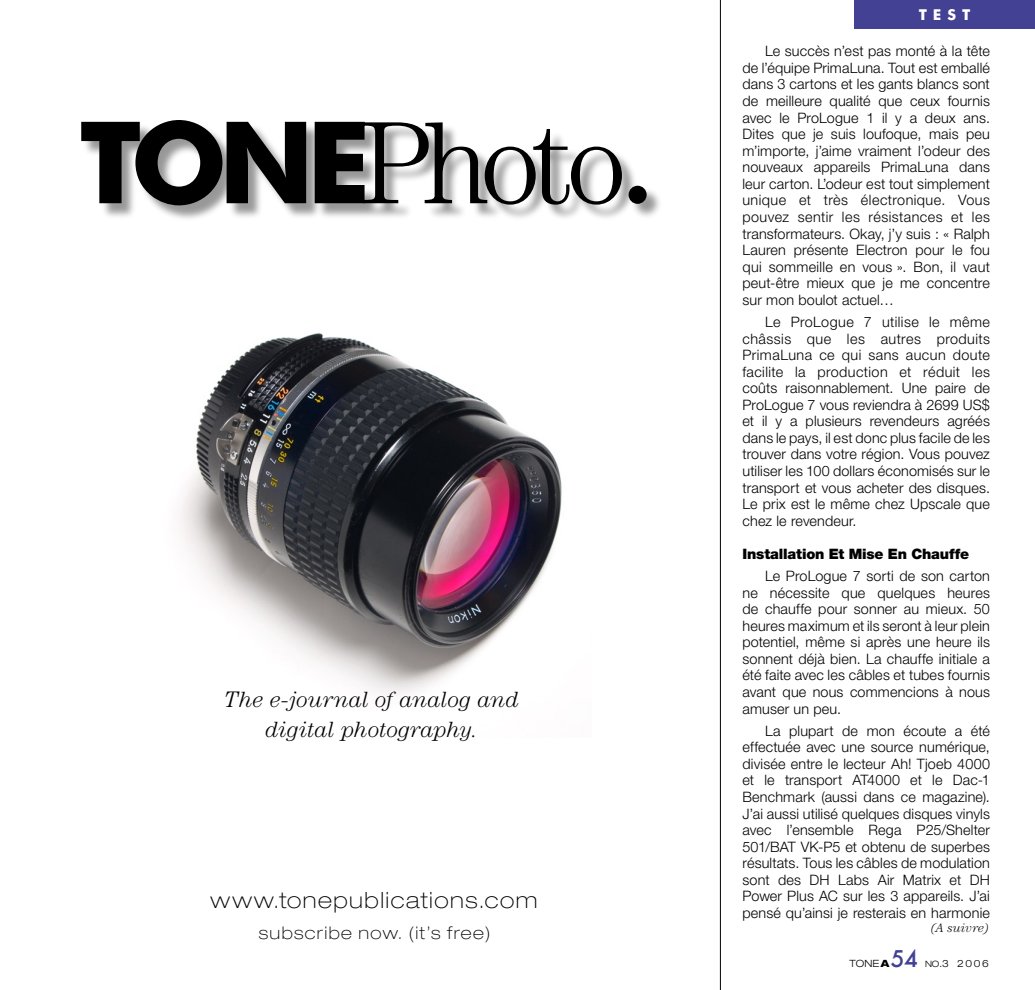
<style>
.page{position:relative;width:1035px;height:990px;background:#fff}
.page>*{position:absolute;margin:0;border:0;box-sizing:border-box;transform-origin:0 0}
.t1{font:italic 300 22.5px/30px "Century";letter-spacing:.005em;color:#000;text-align:center}
.t2{font:100 expanded 22.5px "Helvetica Neue";letter-spacing:.07em;color:#000}
.t3{font:500 22.5px "Futura";color:#424194}
.t4{font:100 expanded 17.5px "Helvetica Neue";letter-spacing:.08em;color:#000}
.t5{font:700 15px "Futura BT";color:#fff}
.t6{font:300 14.38px/16.5px "Helvetica Neue";letter-spacing:.01em;color:#000;text-align:justify}
.t7{font:900 14.38px "Helvetica Neue";letter-spacing:-.01em;color:#000}
.t8{font:italic 300 12.5px "Century";letter-spacing:.005em;color:#000}
.t9{font:300 expanded 10px "Helvetica Neue";letter-spacing:.09em;color:#000}
.s1{font-weight:800}
.s2{font-size:8.75px}
</style>
<div class="page">
<img style="left:180px;top:333px;width:382px;height:362px">
<div style="left:854px;top:0;width:181px;height:28px;background:#424194"></div>
<hr style="left:720px;top:0;width:1px;height:990px;background:#000">
<div style="left:82px;top:121px;width:557px;height:101px;background:#000;opacity:.41"></div>
<svg style="left:81px;top:120px;width:541px;height:85px"></svg>
<div style="left:630px;top:187px;width:33px;height:33px;background:#000;opacity:.41"></div>
<div style="left:629px;top:186px;width:18px;height:18px;background:#000;border-radius:50%"></div>
<h1 class="t1" style="left:225px;top:684px;width:296px">The e-journal of analog and digital photography.</h1>
<h1 class="t2" style="left:211px;top:887px;width:329px">www.tonepublications.com</h1>
<p class="t4" style="left:259px;top:922px;width:233px">subscribe now. (it’s free)</p>
<p class="t5" style="left:919px;top:6px;width:53px">TEST</p>
<p class="t6" style="left:742px;top:43px;width:249px;text-indent:22px">Le succès n’est pas monté à la tête de l’équipe PrimaLuna. Tout est emballé dans 3 cartons et les gants blancs sont de meilleure qualité que ceux fournis avec le ProLogue 1 il y a deux ans.<br>Dites que je suis loufoque, mais peu m’importe, j’aime vraiment l’odeur des nouveaux appareils PrimaLuna dans leur carton. L’odeur est tout simplement unique et très électronique. Vous pouvez sentir les résistances et les transformateurs. Okay, j’y suis : « Ralph Lauren présente Electron pour le fou qui sommeille en vous ». Bon, il vaut peut-être mieux que je me concentre sur mon boulot actuel…</p>
<p class="t6" style="left:742px;top:313px;width:249px;text-indent:22px">Le ProLogue 7 utilise le même châssis que les autres produits PrimaLuna ce qui sans aucun doute facilite la production et réduit les coûts raisonnablement. Une paire de ProLogue 7 vous reviendra à 2699 US$ et il y a plusieurs revendeurs agréés dans le pays, il est donc plus facile de les trouver dans votre région. Vous pouvez utiliser les 100 dollars économisés sur le transport et vous acheter des disques.<br>Le prix est le même chez Upscale que chez le revendeur.</p>
<p class="t7" style="left:742px;top:545px;width:228px">Installation Et Mise En Chauffe</p>
<p class="t6" style="left:742px;top:567px;width:249px;text-indent:22px">Le ProLogue 7 sorti de son carton ne nécessite que quelques heures de chauffe pour sonner au mieux. 50 heures maximum et ils seront à leur plein potentiel, même si après une heure ils sonnent déjà bien. La chauffe initiale a été faite avec les câbles et tubes fournis avant que nous commencions à nous amuser un peu.</p>
<p class="t6" style="left:742px;top:722px;width:249px;text-indent:22px">La plupart de mon écoute a été effectuée avec une source numérique, divisée entre le lecteur Ah! Tjoeb 4000 et le transport AT4000 et le Dac-1<br>Benchmark (aussi dans ce magazine).<br>J’ai aussi utilisé quelques disques vinyls avec l’ensemble Rega P25/Shelter 501/BAT VK-P5 et obtenu de superbes résultats. Tous les câbles de modulation sont des DH Labs Air Matrix et DH Power Plus AC sur les 3 appareils. J’ai pensé qu’ainsi je resterais en harmonie</p>
<p class="t8" style="left:931px;top:921px;width:60px">(A suivre)</p>
<p class="t9" style="left:850px;top:958px;width:41px">TONE<span class="s1">A</span></p>
<h1 class="t3" style="left:891px;top:944px;width:29px">54</h1>
<p class="t9" style="left:925px;top:958px;width:65px"><span class="s2">NO</span>.3 2006</p>
</div>
